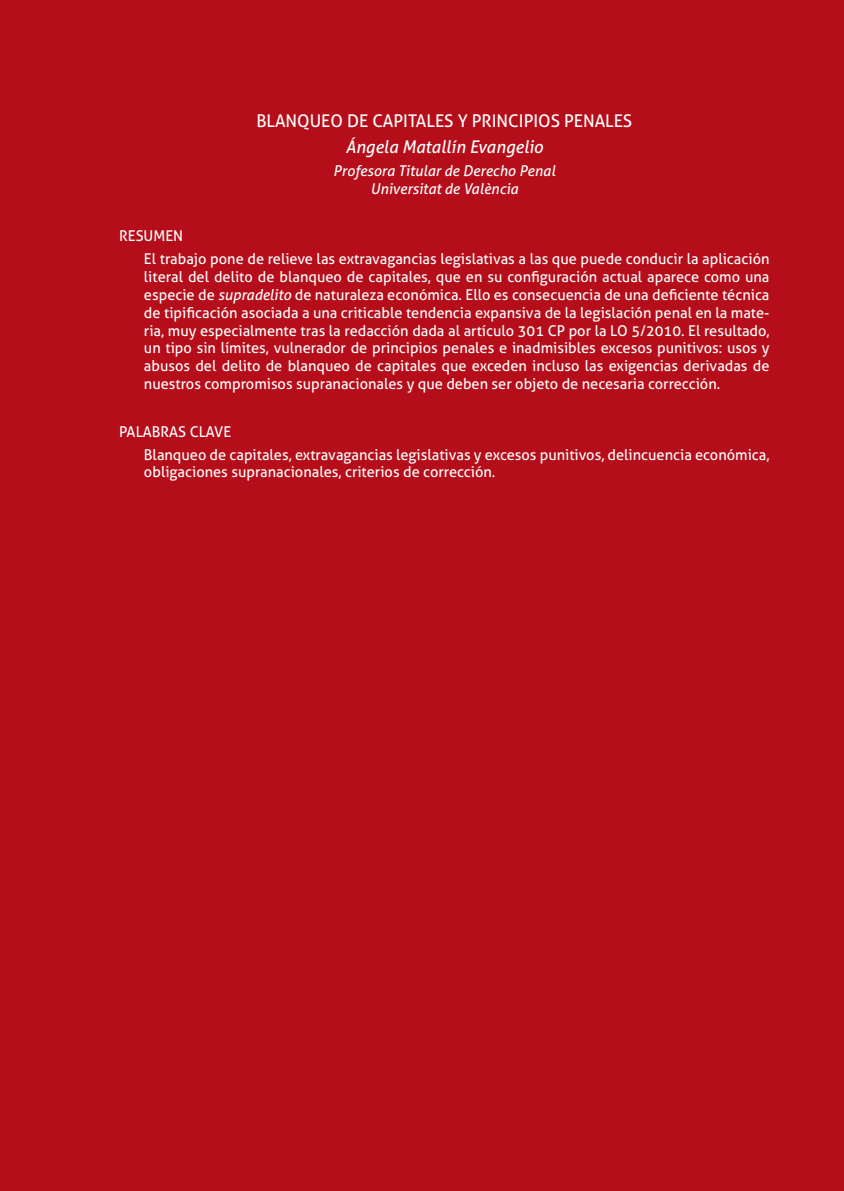
<style>
.page{position:relative;width:844px;height:1191px;background:#fff}
.page>*{position:absolute;margin:0;border:0;box-sizing:border-box;transform-origin:0 0}
.Resumen_título_españ{font:17.5px "Aller";color:#fff}
.Resumen_autor{font:italic 17.5px "Aller";color:#fff}
.Resumen_texto{font:14.88px/17.8px "Aller";color:#fff;text-align:justify}
.Resumen_cargo{font:italic 14.88px "Aller";color:#fff}
.Resumen_cargo_con{font:italic 14.88px "Aller";color:#fff}
.Resumen_titular{font:14.88px "Aller";color:#fff}
.s1{font-style:italic}
</style>
<div class="page">
<div style="left:0;top:0;width:843px;height:1191px;background:#b50e1a"></div>
<p class="Resumen_título_españ" style="left:256px;top:110px;width:377px">BLANQUEO DE CAPITALES Y PRINCIPIOS PENALES</p>
<p class="Resumen_autor" style="left:345px;top:136px;width:199px">Ángela Matallín Evangelio</p>
<p class="Resumen_cargo" style="left:333px;top:161px;width:223px">Profesora Titular de Derecho Penal</p>
<p class="Resumen_cargo_con" style="left:370px;top:179px;width:149px">Universitat de València</p>
<p class="Resumen_titular" style="left:119px;top:227px;width:65px">RESUMEN</p>
<p class="Resumen_texto" style="left:144px;top:250px;width:627px">El trabajo pone de relieve las extravagancias legislativas a las que puede conducir la aplicación literal del delito de blanqueo de capitales, que en su configuración actual aparece como una especie de <span class="s1">supradelito</span> de naturaleza económica. Ello es consecuencia de una deficiente técnica de tipificación asociada a una criticable tendencia expansiva de la legislación penal en la mate&shy;ria, muy especialmente tras la redacción dada al artículo 301 CP por la LO 5/2010. El resultado, un tipo sin límites, vulnerador de principios penales e inadmisibles excesos punitivos: usos y abusos del delito de blanqueo de capitales que exceden incluso las exigencias derivadas de nuestros compromisos supranacionales y que deben ser objeto de necesaria corrección.</p>
<p class="Resumen_titular" style="left:119px;top:422px;width:114px">PALABRAS CLAVE</p>
<p class="Resumen_texto" style="left:144px;top:445px;width:627px">Blanqueo de capitales, extravagancias legislativas y excesos punitivos, delincuencia económica, obligaciones supranacionales, criterios de corrección.</p>
</div>
